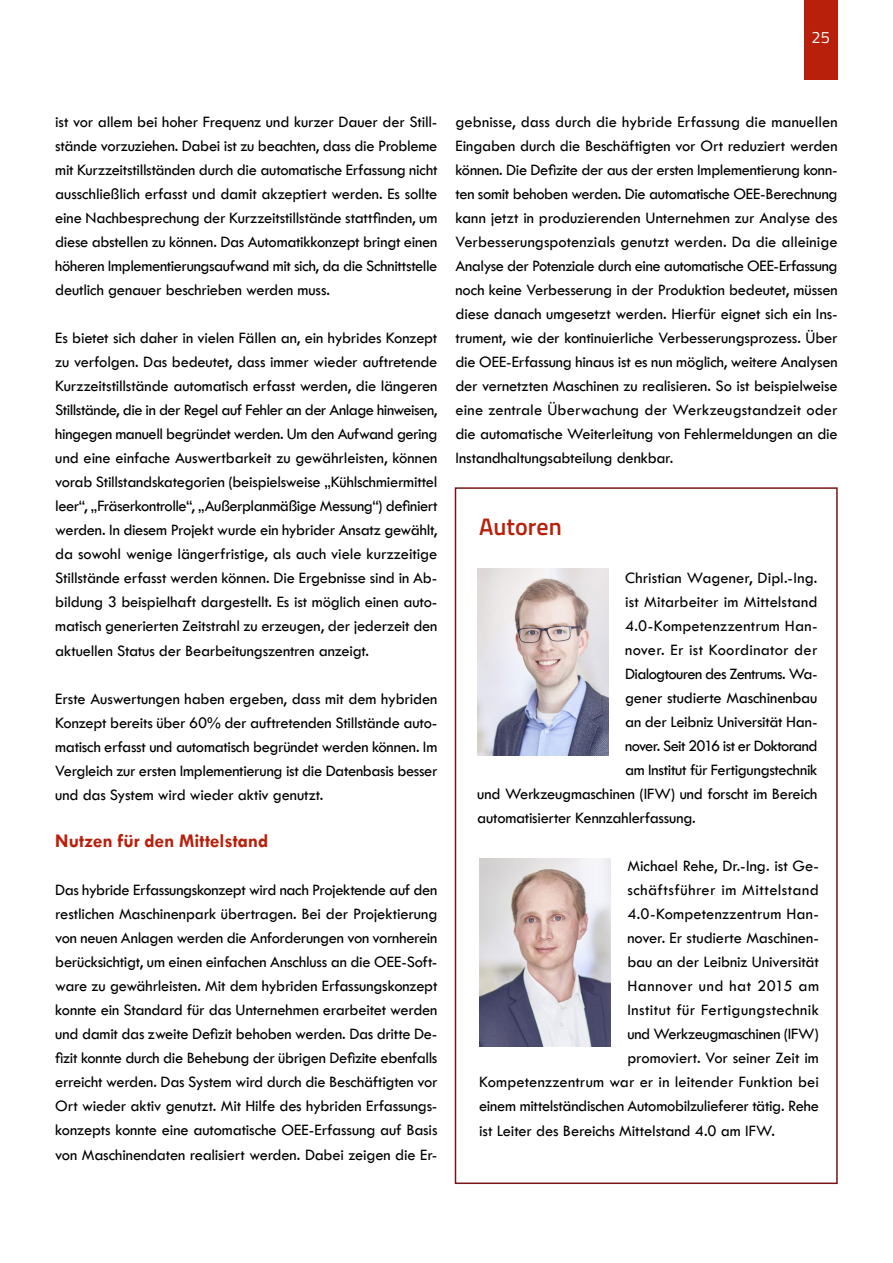
<style>
.page{position:relative;width:893px;height:1263px;background:#fff}
.page>*{position:absolute;margin:0;border:0;box-sizing:border-box;transform-origin:0 0}
.t1{font:600 24px "Titillium Web";color:#b8200b}
.t2{font:700 19.5px "Tw Cen";color:#b8200b}
.t3{font:16.5px/24px "Tw Cen";letter-spacing:-.01em;color:#000;text-align:justify}
.t4{font:16.5px "Tw Cen";letter-spacing:.01em;color:#000}
.t5{font:16.5px "Tw Cen";letter-spacing:.025em;color:#000}
.t6{font:16.5px "Tw Cen";letter-spacing:-.045em;color:#000}
.t7{font:16.5px "Tw Cen";letter-spacing:-.04em;color:#000}
.t8{font:16.5px "Tw Cen";letter-spacing:.03em;color:#000}
.t9{font:16.5px "Titillium Web";color:#fff}
</style>
<div class="page">
<div style="left:804px;top:0;width:34px;height:79px;background:#b8200b"></div>
<div style="left:455px;top:487px;width:383px;height:697px;border:2px solid #751614"></div>
<img style="left:477px;top:569px;width:131px;height:187px">
<img style="left:479px;top:859px;width:131px;height:187px">
<p class="t9" style="left:811px;top:25px;width:20px">25</p>
<p class="t3" style="left:55px;top:110px;width:384px">ist vor allem bei hoher Frequenz und kurzer Dauer der Still&shy;stände vorzuziehen. Dabei ist zu beachten, dass die Probleme mit Kurzzeitstillständen durch die automatische Erfassung nicht ausschließlich erfasst und damit akzeptiert werden. Es sollte eine Nachbesprechung der Kurzzeitstillstände stattfinden, um diese abstellen zu können. Das Automatikkonzept bringt einen höheren Implementierungsaufwand mit sich, da die Schnittstelle deutlich genauer beschrieben werden muss.</p>
<p class="t3" style="left:55px;top:326px;width:384px">Es bietet sich daher in vielen Fällen an, ein hybrides Konzept zu verfolgen. Das bedeutet, dass immer wieder auftretende Kurzzeitstillstände automatisch erfasst werden, die längeren Stillstände, die in der Regel auf Fehler an der Anlage hinweisen, hingegen manuell begründet werden. Um den Aufwand gering und eine einfache Auswertbarkeit zu gewährleisten, können vorab Stillstandskategorien (beispielsweise „Kühlschmiermittel leer“, „Fräserkontrolle“, „Außerplanmäßige Messung“) definiert werden. In diesem Projekt wurde ein hybrider Ansatz gewählt, da sowohl wenige längerfristige, als auch viele kurzzeitige Stillstände erfasst werden können. Die Ergebnisse sind in Ab&shy;bildung 3 beispielhaft dargestellt. Es ist möglich einen auto&shy;matisch generierten Zeitstrahl zu erzeugen, der jederzeit den aktuellen Status der Bearbeitungszentren anzeigt.</p>
<p class="t3" style="left:55px;top:686px;width:384px">Erste Auswertungen haben ergeben, dass mit dem hybriden Konzept bereits über 60% der auftretenden Stillstände auto&shy;matisch erfasst und automatisch begründet werden können. Im Vergleich zur ersten Implementierung ist die Datenbasis besser und das System wird wieder aktiv genutzt.</p>
<p class="t2" style="left:55px;top:829px;width:215px">Nutzen für den Mittelstand</p>
<p class="t3" style="left:55px;top:878px;width:384px">Das hybride Erfassungskonzept wird nach Projektende auf den restlichen Maschinenpark übertragen. Bei der Projektierung von neuen Anlagen werden die Anforderungen von vornherein berücksichtigt, um einen einfachen Anschluss an die OEE-Soft&shy;ware zu gewährleisten. Mit dem hybriden Erfassungskonzept konnte ein Standard für das Unternehmen erarbeitet werden und damit das zweite Defizit behoben werden. Das dritte De&shy;fizit konnte durch die Behebung der übrigen Defizite ebenfalls erreicht werden. Das System wird durch die Beschäftigten vor Ort wieder aktiv genutzt. Mit Hilfe des hybriden Erfassungs&shy;konzepts konnte eine automatische OEE-Erfassung auf Basis von Maschinendaten realisiert werden. Dabei zeigen die Er-</p>
<p class="t3" style="left:455px;top:110px;width:384px">gebnisse, dass durch die hybride Erfassung die manuellen Eingaben durch die Beschäftigten vor Ort reduziert werden können. Die Defizite der aus der ersten Implementierung konn&shy;ten somit behoben werden. Die automatische OEE-Berechnung kann jetzt in produzierenden Unternehmen zur Analyse des Verbesserungspotenzials genutzt werden. Da die alleinige Analyse der Potenziale durch eine automatische OEE-Erfassung noch keine Verbesserung in der Produktion bedeutet, müssen diese danach umgesetzt werden. Hierfür eignet sich ein Ins&shy;trument, wie der kontinuierliche Verbesserungsprozess. Über die OEE-Erfassung hinaus ist es nun möglich, weitere Analysen der vernetzten Maschinen zu realisieren. So ist beispielweise eine zentrale Überwachung der Werkzeugstandzeit oder die automatische Weiterleitung von Fehlermeldungen an die Instandhaltungsabteilung denkbar.</p>
<h1 class="t1" style="left:479px;top:509px;width:84px">Autoren</h1>
<p class="t3" style="left:625px;top:566px;width:194px">Christian Wagener, Dipl.-Ing.</p>
<p class="t3" style="left:625px;top:590px;width:194px">ist Mitarbeiter im Mittelstand</p>
<p class="t4" style="left:625px;top:616px;width:194px">4.0-Kompetenzzentrum Han-</p>
<p class="t4" style="left:625px;top:640px;width:194px">nover. Er ist Koordinator der</p>
<p class="t7" style="left:625px;top:664px;width:194px">Dialogtouren des Zentrums. Wa-</p>
<p class="t3" style="left:625px;top:686px;width:194px">gener studierte Maschinenbau</p>
<p class="t3" style="left:625px;top:710px;width:194px">an der Leibniz Universität Han-</p>
<p class="t6" style="left:625px;top:736px;width:194px">nover. Seit 2016 ist er Doktorand</p>
<p class="t3" style="left:625px;top:758px;width:194px">am Institut für Fertigungstechnik</p>
<p class="t3" style="left:477px;top:782px;width:342px">und Werkzeugmaschinen (IFW) und forscht im Bereich</p>
<p class="t3" style="left:477px;top:806px;width:220px">automatisierter Kennzahlerfassung.</p>
<p class="t3" style="left:627px;top:854px;width:193px">Michael Rehe, Dr.-Ing. ist Ge-</p>
<p class="t5" style="left:627px;top:880px;width:193px">schäftsführer im Mittelstand</p>
<p class="t4" style="left:627px;top:904px;width:193px">4.0-Kompetenzzentrum Han-</p>
<p class="t3" style="left:627px;top:926px;width:193px">nover. Er studierte Maschinen-</p>
<p class="t3" style="left:627px;top:950px;width:193px">bau an der Leibniz Universität</p>
<p class="t8" style="left:627px;top:976px;width:193px">Hannover und hat 2015 am</p>
<p class="t5" style="left:627px;top:1000px;width:193px">Institut für Fertigungstechnik</p>
<p class="t3" style="left:627px;top:1022px;width:193px">und Werkzeugmaschinen (IFW)</p>
<p class="t3" style="left:627px;top:1046px;width:193px">promoviert. Vor seiner Zeit im</p>
<p class="t3" style="left:479px;top:1070px;width:341px">Kompetenzzentrum war er in leitender Funktion bei</p>
<p class="t3" style="left:479px;top:1094px;width:341px">einem mittelständischen Automobilzulieferer tätig. Rehe</p>
<p class="t3" style="left:479px;top:1118px;width:297px">ist Leiter des Bereichs Mittelstand 4.0 am IFW.</p>
</div>
